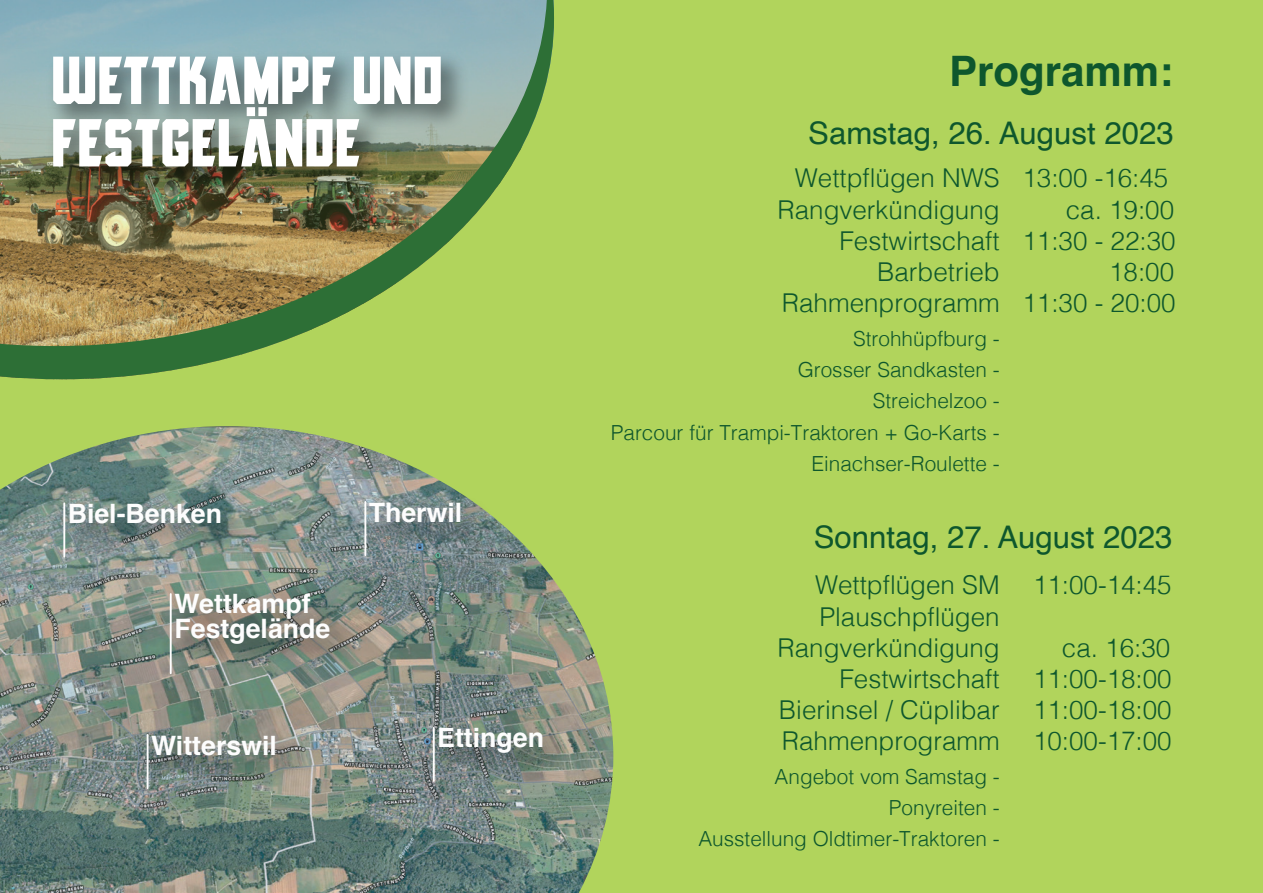
<style>
.page{position:relative;width:1263px;height:893px;background:#b1d45c}
.page>*{position:absolute;margin:0;border:0;box-sizing:border-box;transform-origin:0 0}
.t1{font:69.3px/62.4px "Antilles";color:#fff}
.t2{font:700 42px "Helvetica";color:#0e572d}
.t3{font:31.2px "Helvetica";color:#0e572d}
.t4{font:700 26.7px/24.9px "Helvetica";color:#fdfdfd}
.t5{font:300 26.1px/31.2px "Helvetica";color:#0e572d;text-align:right}
.t6{font:300 20.7px/31.2px "Helvetica";color:#0e572d;text-align:right}
</style>
<div class="page">
<img style="left:0;top:426px;width:613px;height:467px">
<img style="left:47px;top:483px;width:540px;height:348px">
<hr style="left:433px;top:728px;width:2px;height:53px;background:#fdfdfd">
<hr style="left:147px;top:735px;width:2px;height:53px;background:#fdfdfd">
<hr style="left:170px;top:594px;width:2px;height:79px;background:#fdfdfd">
<hr style="left:63px;top:503px;width:2px;height:54px;background:#fdfdfd">
<hr style="left:364px;top:502px;width:2px;height:53px;background:#fdfdfd">
<svg style="left:0;top:0;width:554px;height:379px"></svg>
<img style="left:39px;top:33px;width:438px;height:179px">
<h1 class="t1" style="left:51px;top:49px;width:393px">WETTKAMPF UND<br>FESTGELÄNDE</h1>
<p class="t4" style="left:68px;top:504px;width:156px">Biel-Benken</p>
<p class="t4" style="left:369px;top:503px;width:95px">Therwil</p>
<p class="t4" style="left:174px;top:595px;width:157px">Wettkampf<br>Festgelände</p>
<p class="t4" style="left:151px;top:736px;width:127px">Witterswil</p>
<p class="t4" style="left:437px;top:728px;width:108px">Ettingen</p>
<h2 class="t2" style="left:949px;top:46px;width:226px">Programm:</h2>
<p class="t3" style="left:808px;top:109px;width:367px">Samstag, 26. August 2023</p>
<p class="t5" style="left:777px;top:161px;width:224px">Wettpflügen NWS<br>Rangverkündigung<br>Festwirtschaft<br>Barbetrieb<br>Rahmenprogramm</p>
<p class="t6" style="left:611px;top:322px;width:390px">Strohhüpfburg -<br>Grosser Sandkasten -<br>Streichelzoo -<br>Parcour für Trampi-Traktoren + Go-Karts -<br>Einachser-Roulette -</p>
<p class="t5" style="left:1022px;top:161px;width:155px">13:00 -16:45 ca. 19:00<br>11:30 - 22:30<br>18:00<br>11:30 - 20:00</p>
<p class="t3" style="left:814px;top:513px;width:360px">Sonntag, 27. August 2023</p>
<p class="t5" style="left:1033px;top:568px;width:140px">11:00-14:45</p>
<p class="t5" style="left:777px;top:568px;width:224px">Wettpflügen SM<br>Plauschpflügen<br>Rangverkündigung<br>Festwirtschaft<br>Bierinsel / Cüplibar<br>Rahmenprogramm</p>
<p class="t5" style="left:1033px;top:630px;width:140px;text-align:justify;text-indent:29px">ca. 16:30<br>11:00-18:00<br>11:00-18:00<br>10:00-17:00</p>
<p class="t6" style="left:698px;top:759px;width:303px">Angebot vom Samstag -<br>Ponyreiten -<br>Ausstellung Oldtimer-Traktoren -</p>
</div>
